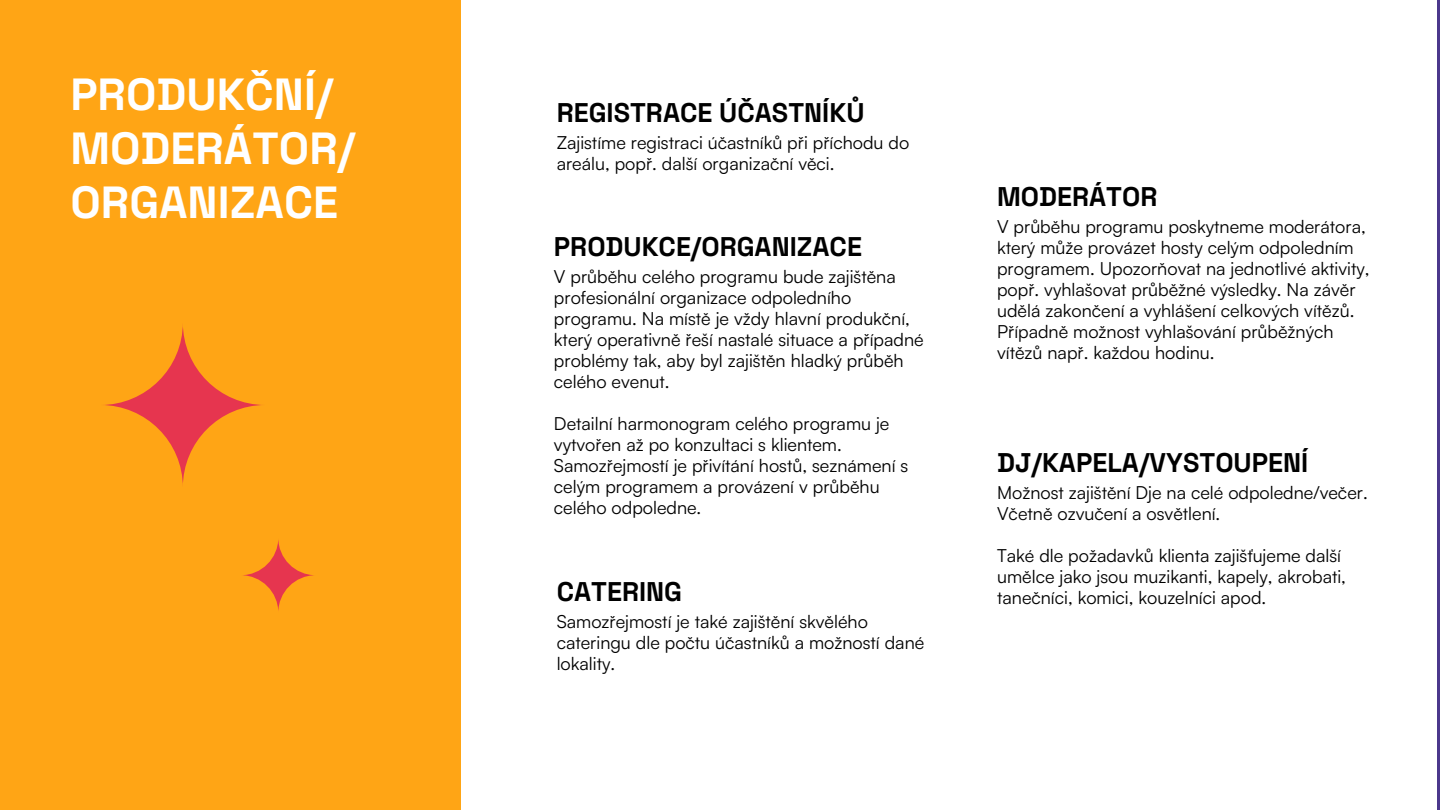
<style>
.page{position:relative;width:1440px;height:810px;background:#fff}
.page>*{position:absolute;margin:0;border:0;box-sizing:border-box;transform-origin:0 0}
.t1{font:700 45px/54px "Space Grotesk";color:#fff}
.t2{font:700 27px "Space Grotesk";color:#000}
.t3{font:18px/21px "Satoshi";color:#000}
</style>
<div class="page">
<div style="left:0;top:0;width:461px;height:810px;background:#ffa515"></div>
<svg style="left:100px;top:323px;width:165px;height:164px"></svg>
<svg style="left:241px;top:538px;width:75px;height:75px"></svg>
<hr style="left:1438px;top:0;width:2px;height:810px;background:#4b388c">
<p class="t1" style="left:70px;top:67px;width:286px">PRODUKČNÍ/<br>MODERÁTOR/<br>ORGANIZACE</p>
<h1 class="t2" style="left:557px;top:95px;width:309px">REGISTRACE ÚČASTNÍKŮ</h1>
<p class="t3" style="left:557px;top:132px;width:354px">Zajistíme registraci účastníků při příchodu do areálu, popř. další organizační věci.</p>
<p class="t2" style="left:554px;top:230px;width:310px">PRODUKCE/ORGANIZACE</p>
<p class="t3" style="left:554px;top:266px;width:371px">V průběhu celého programu bude zajištěna profesionální organizace odpoledního programu. Na místě je vždy hlavní produkční, který operativně řeší nastalé situace a případné problémy tak, aby byl zajištěn hladký průběh celého evenut.</p>
<p class="t3" style="left:554px;top:413px;width:356px">Detailní harmonogram celého programu je vytvořen až po konzultaci s klientem.<br>Samozřejmostí je přivítání hostů, seznámení s celým programem a provázení v průběhu celého odpoledne.</p>
<p class="t2" style="left:557px;top:574px;width:127px">CATERING</p>
<p class="t3" style="left:557px;top:610px;width:369px">Samozřejmostí je také zajištění skvělého cateringu dle počtu účastníků a možností dané lokality.</p>
<p class="t2" style="left:997px;top:180px;width:162px">MODERÁTOR</p>
<p class="t3" style="left:997px;top:216px;width:374px">V průběhu programu poskytneme moderátora, který může provázet hosty celým odpoledním programem. Upozorňovat na jednotlivé aktivity, popř. vyhlašovat průběžné výsledky. Na závěr udělá zakončení a vyhlášení celkových vítězů.<br>Případně možnost vyhlašování průběžných vítězů např. každou hodinu.</p>
<p class="t2" style="left:997px;top:445px;width:313px">DJ/KAPELA/VYSTOUPENÍ</p>
<p class="t3" style="left:997px;top:481px;width:372px">Možnost zajištění Dje na celé odpoledne/večer.<br>Včetně ozvučení a osvětlení.</p>
<p class="t3" style="left:997px;top:544px;width:350px">Také dle požadavků klienta zajišťujeme další umělce jako jsou muzikanti, kapely, akrobati, tanečníci, komici, kouzelníci apod.</p>
</div>
